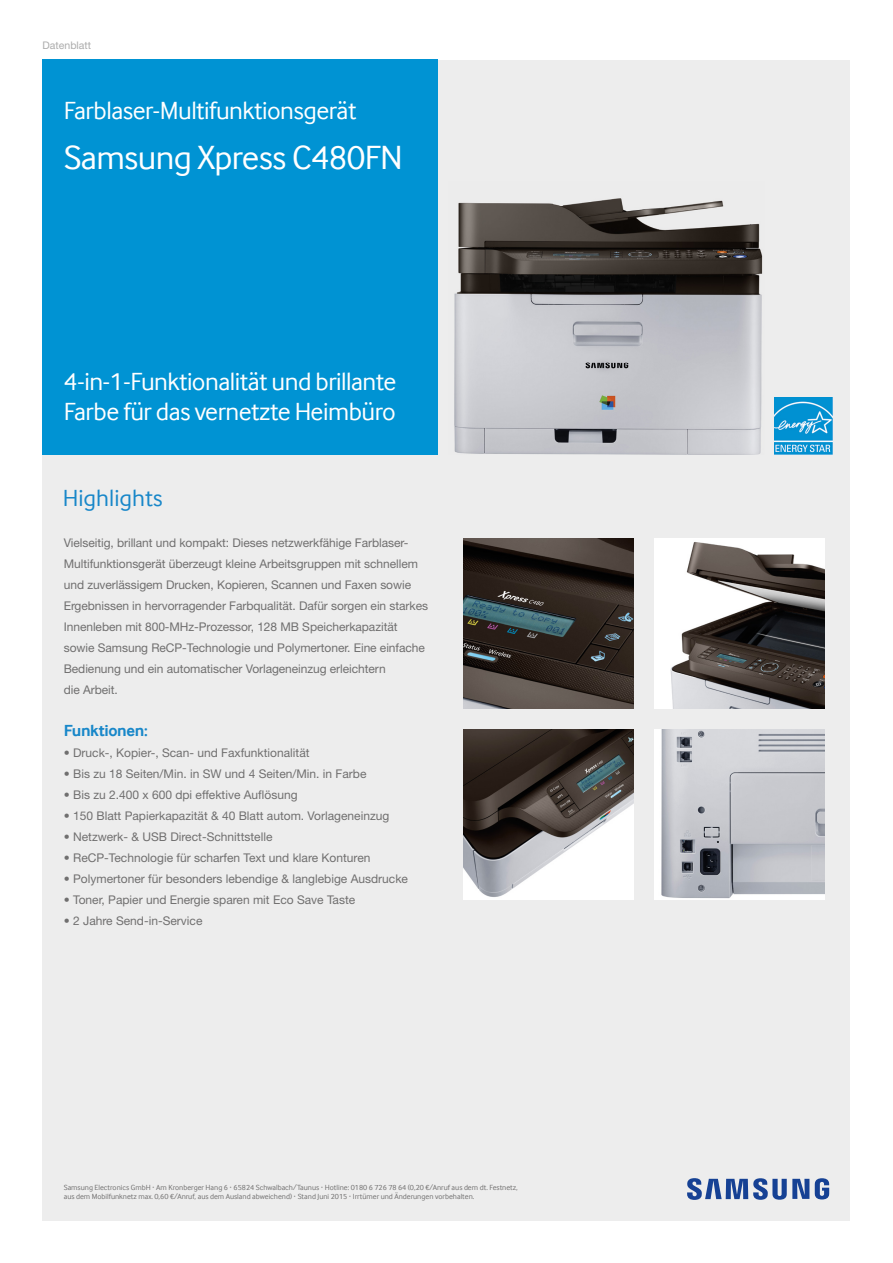
<style>
.page{position:relative;width:893px;height:1263px;background:#fff}
.page>*{position:absolute;margin:0;border:0;box-sizing:border-box;transform-origin:0 0}
.t1{font:34.5px "Samsung Inter Face";letter-spacing:-.02em;color:#fff}
.t2{font:25.5px/30px "Samsung Inter Face";letter-spacing:-.02em;color:#fff}
.t3{font:24px "Samsung Inter Face";color:#1887c9}
.t4{font:700 16.5px "Samsung Inter Face";letter-spacing:-.02em;color:#1887c9}
.t5{font:12px/21px "Helvetica Neue LT Pro";letter-spacing:-.005em;color:#706f6f}
.t6{font:10.5px "Helvetica Neue";color:#acacac}
.t7{font:7.65px/9px "Samsung Inter Face";color:#706f6f}
.s1{font-weight:700}
</style>
<div class="page">
<div style="left:43px;top:60px;width:807px;height:1160px;background:#ededed"></div>
<div style="left:43px;top:60px;width:395px;height:395px;background:#0093d3"></div>
<svg style="left:687px;top:1178px;width:122px;height:22px"></svg>
<svg style="left:815px;top:1178px;width:14px;height:21px"></svg>
<img style="left:774px;top:397px;width:58px;height:57px">
<img style="left:655px;top:539px;width:170px;height:170px">
<img style="left:655px;top:729px;width:170px;height:171px">
<img style="left:463px;top:729px;width:171px;height:171px">
<img style="left:463px;top:539px;width:171px;height:170px">
<img style="left:454px;top:198px;width:309px;height:256px">
<p class="t6" style="left:43px;top:39px;width:50px">Datenblatt</p>
<h2 class="t2" style="left:64px;top:96px;width:294px">Farblaser-Multifunktionsgerät</h2>
<h1 class="t1" style="left:64px;top:138px;width:340px">Samsung Xpress C480FN</h1>
<h2 class="t2" style="left:64px;top:367px;width:334px">4-in-1-Funktionalität und brillante<br>Farbe für das vernetzte Heimbüro</h2>
<h3 class="t3" style="left:63px;top:485px;width:102px">Highlights</h3>
<p class="t5" style="left:64px;top:532px;width:366px">Vielseitig, brillant und kompakt: Dieses netzwerkfähige Farblaser-Multifunktionsgerät überzeugt kleine Arbeitsgruppen mit schnellem und zuverlässigem Drucken, Kopieren, Scannen und Faxen sowie Ergebnissen in hervorragender Farbqualität. Dafür sorgen ein starkes Innenleben mit 800-MHz-Prozessor, 128 MB Speicherkapazität sowie Samsung ReCP-Technologie und Polymertoner. Eine einfache Bedienung und ein automatischer Vorlageneinzug erleichtern<br>die Arbeit.</p>
<h3 class="t4" style="left:64px;top:721px;width:85px">Funktionen:</h3>
<p class="t5" style="left:64px;top:742px;width:247px">• Druck-, Kopier-, Scan- und Faxfunktionalität</p>
<p class="t5" style="left:64px;top:763px;width:304px">• Bis zu 18 Seiten/Min. in SW und 4 Seiten/Min. in Farbe</p>
<p class="t5" style="left:64px;top:784px;width:235px">• Bis zu 2.400 x 600 dpi effektive Auflösung</p>
<p class="t5" style="left:64px;top:805px;width:327px">• 150 Blatt Papierkapazität &amp; 40 Blatt autom. Vorlageneinzug</p>
<p class="t5" style="left:64px;top:826px;width:210px">• Netzwerk- &amp; USB Direct-Schnittstelle</p>
<p class="t5" style="left:64px;top:847px;width:308px">• ReCP-Technologie für scharfen Text und klare Konturen</p>
<p class="t5" style="left:64px;top:868px;width:346px">• Polymertoner für besonders lebendige &amp; langlebige Ausdrucke</p>
<p class="t5" style="left:64px;top:889px;width:293px">• Toner, Papier und Energie sparen mit Eco Save Taste</p>
<p class="t5" style="left:64px;top:910px;width:140px">• 2 Jahre Send-in-Service</p>
<p class="t7" style="left:64px;top:1183px;width:456px">Samsung Electronics GmbH <span class="s1">∙</span> Am Kronberger Hang 6 <span class="s1">∙</span> 65824 Schwalbach/Taunus <span class="s1">∙</span> Hotline: 0180 6 726 78 64 (0,20 €/Anruf aus dem dt. Festnetz, aus dem Mobilfunknetz max. 0,60 €/Anruf, aus dem Ausland abweichend) <span class="s1">∙</span> Stand Juni 2015 <span class="s1">∙</span> Irrtümer und Änderungen vorbehalten.</p>
</div>
